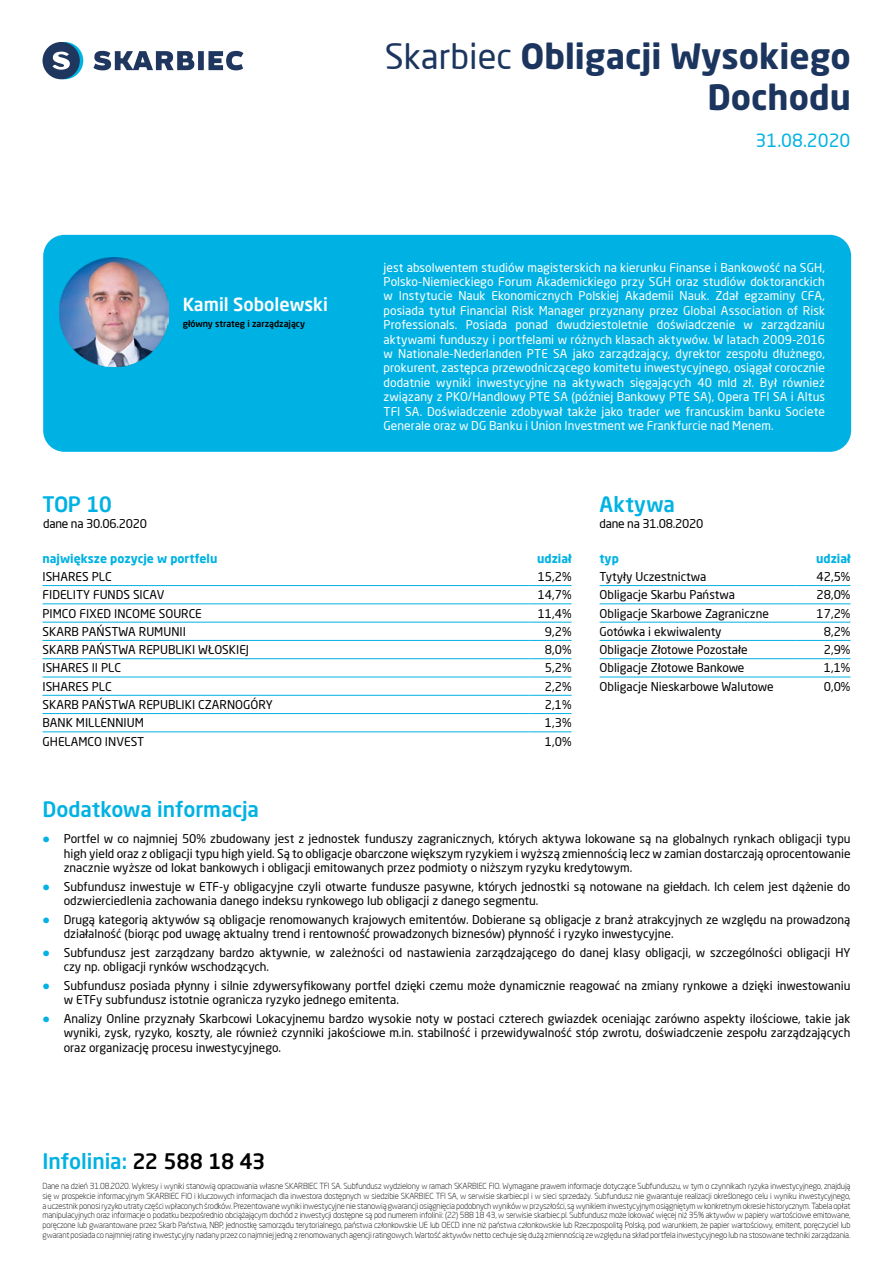
<style>
.page{position:relative;width:893px;height:1263px;background:#fff}
.page>*{position:absolute;margin:0;border:0;box-sizing:border-box;transform-origin:0 0}
.t1{font:700 34.5px/41.4px "Neo Sans Pro";color:#1c355e;text-align:right}
.t2{font:500 21px "Neo Sans Pro";letter-spacing:-.005em;color:#00b2e3}
.t3{font:500 18px "Neo Sans Pro";color:#fff}
.t4{font:18px "Neo Sans Pro";color:#00b2e3}
.t5{font:12px/14.4px "Neo Sans Pro";color:#000}
.t6{font:12px/14.4px "Neo Sans Pro";letter-spacing:.005em;color:#fff;text-align:justify}
.t7{font:700 12px "Neo Sans Pro";color:#00b2e3}
.t8{font:12px "Neo Sans Pro";letter-spacing:-.02em;color:#000}
.t9{font:500 9px "Neo Sans Pro";color:#000}
.t10{font:300 8.25px/9.9px "Neo Sans Pro";letter-spacing:-.02em;color:#000;text-align:justify}
.s1{font-weight:400}
.s2{font-size:18px;color:#00b2e3}
.s3{color:#000}
</style>
<div class="page">
<hr style="left:43px;top:585px;width:486px;height:1px;background:#00b2e3">
<hr style="left:529px;top:585px;width:43px;height:1px;background:#00b2e3">
<hr style="left:43px;top:603px;width:486px;height:1px;background:#00b2e3">
<hr style="left:529px;top:603px;width:43px;height:1px;background:#00b2e3">
<hr style="left:43px;top:622px;width:486px;height:1px;background:#00b2e3">
<hr style="left:529px;top:622px;width:43px;height:1px;background:#00b2e3">
<hr style="left:43px;top:640px;width:486px;height:1px;background:#00b2e3">
<hr style="left:529px;top:640px;width:43px;height:1px;background:#00b2e3">
<hr style="left:43px;top:658px;width:486px;height:1px;background:#00b2e3">
<hr style="left:529px;top:658px;width:43px;height:1px;background:#00b2e3">
<hr style="left:43px;top:677px;width:486px;height:1px;background:#00b2e3">
<hr style="left:529px;top:677px;width:43px;height:1px;background:#00b2e3">
<hr style="left:43px;top:695px;width:486px;height:1px;background:#00b2e3">
<hr style="left:529px;top:695px;width:43px;height:1px;background:#00b2e3">
<hr style="left:43px;top:713px;width:486px;height:1px;background:#00b2e3">
<hr style="left:529px;top:713px;width:43px;height:1px;background:#00b2e3">
<hr style="left:43px;top:731px;width:486px;height:1px;background:#00b2e3">
<hr style="left:529px;top:731px;width:43px;height:1px;background:#00b2e3">
<div style="left:43px;top:235px;width:808px;height:217px;background:#00b2e3;border-radius:21px"></div>
<img style="left:60px;top:258px;width:108px;height:108px">
<svg style="left:46px;top:42px;width:37px;height:37px"></svg>
<div style="left:43px;top:42px;width:37px;height:37px;background:#1f365e;border-radius:50%"></div>
<svg style="left:52px;top:52px;width:18px;height:18px"></svg>
<svg style="left:93px;top:51px;width:150px;height:19px"></svg>
<hr style="left:600px;top:585px;width:195px;height:1px;background:#00b2e3">
<hr style="left:795px;top:585px;width:55px;height:1px;background:#00b2e3">
<hr style="left:600px;top:603px;width:195px;height:1px;background:#00b2e3">
<hr style="left:795px;top:603px;width:55px;height:1px;background:#00b2e3">
<hr style="left:600px;top:622px;width:195px;height:1px;background:#00b2e3">
<hr style="left:795px;top:622px;width:55px;height:1px;background:#00b2e3">
<hr style="left:600px;top:640px;width:195px;height:1px;background:#00b2e3">
<hr style="left:795px;top:640px;width:55px;height:1px;background:#00b2e3">
<hr style="left:600px;top:658px;width:195px;height:1px;background:#00b2e3">
<hr style="left:795px;top:658px;width:55px;height:1px;background:#00b2e3">
<hr style="left:600px;top:677px;width:195px;height:1px;background:#00b2e3">
<hr style="left:795px;top:677px;width:55px;height:1px;background:#00b2e3">
<h3 class="t3" style="left:183px;top:293px;width:147px">Kamil Sobolewski</h3>
<p class="t9" style="left:183px;top:318px;width:124px">główny strateg i zarządzający</p>
<h1 class="t1" style="left:385px;top:34px;width:468px"><span class="s1">Skarbiec</span> Obligacji Wysokiego<br>Dochodu</h1>
<h3 class="t4" style="left:756px;top:130px;width:96px">31.08.2020</h3>
<p class="t6" style="left:384px;top:260px;width:443px">jest absolwentem studiów magisterskich na kierunku Finanse i Bankowość na SGH, Polsko-Niemieckiego Forum Akademickiego przy SGH oraz studiów doktoranckich w Instytucie Nauk Ekonomicznych Polskiej Akademii Nauk. Zdał egzaminy CFA, posiada tytuł Financial Risk Manager przyznany przez Global Association of Risk Professionals. Posiada ponad dwudziestoletnie doświadczenie w zarządzaniu aktywami funduszy i portfelami w różnych klasach aktywów. W latach 2009-2016 w Nationale-Nederlanden PTE SA jako zarządzający, dyrektor zespołu dłużnego, prokurent, zastępca przewodniczącego komitetu inwestycyjnego, osiągał corocznie dodatnie wyniki inwestycyjne na aktywach sięgających 40 mld zł. Był również związany z PKO/Handlowy PTE SA (później Bankowy PTE SA), Opera TFI SA i Altus TFI SA. Doświadczenie zdobywał także jako trader we francuskim banku Societe Generale oraz w DG Banku i Union Investment we Frankfurcie nad Menem.</p>
<h2 class="t2" style="left:43px;top:491px;width:71px">TOP 10</h2>
<p class="t8" style="left:43px;top:517px;width:105px">dane na 30.06.2020</p>
<p class="t7" style="left:43px;top:551px;width:176px">największe pozycje w portfelu</p>
<p class="t5" style="left:43px;top:569px;width:71px">ISHARES PLC</p>
<p class="t7" style="left:537px;top:551px;width:36px">udział</p>
<p class="t5" style="left:538px;top:569px;width:35px">15,2%</p>
<p class="t5" style="left:43px;top:587px;width:124px">FIDELITY FUNDS SICAV</p>
<p class="t5" style="left:538px;top:587px;width:35px">14,7%</p>
<p class="t5" style="left:43px;top:606px;width:161px">PIMCO FIXED INCOME SOURCE</p>
<p class="t5" style="left:538px;top:606px;width:35px">11,4%</p>
<p class="t5" style="left:43px;top:624px;width:145px">SKARB PAŃSTWA RUMUNII</p>
<p class="t5" style="left:545px;top:624px;width:28px">9,2%</p>
<p class="t5" style="left:43px;top:642px;width:208px">SKARB PAŃSTWA REPUBLIKI WŁOSKIEJ</p>
<p class="t5" style="left:545px;top:642px;width:28px">8,0%</p>
<p class="t5" style="left:43px;top:661px;width:80px">ISHARES II PLC</p>
<p class="t5" style="left:545px;top:661px;width:28px">5,2%</p>
<p class="t5" style="left:43px;top:679px;width:71px">ISHARES PLC</p>
<p class="t5" style="left:545px;top:679px;width:28px">2,2%</p>
<p class="t5" style="left:43px;top:697px;width:232px">SKARB PAŃSTWA REPUBLIKI CZARNOGÓRY</p>
<p class="t5" style="left:545px;top:697px;width:28px">2,1%</p>
<p class="t5" style="left:43px;top:715px;width:103px">BANK MILLENNIUM</p>
<p class="t5" style="left:545px;top:715px;width:28px">1,3%</p>
<p class="t5" style="left:43px;top:734px;width:103px">GHELAMCO INVEST</p>
<p class="t5" style="left:545px;top:734px;width:28px">1,0%</p>
<h2 class="t2" style="left:43px;top:796px;width:218px">Dodatkowa informacja</h2>
<h2 class="t2" style="left:600px;top:491px;width:77px">Aktywa</h2>
<p class="t8" style="left:600px;top:517px;width:105px">dane na 31.08.2020</p>
<p class="t7" style="left:600px;top:551px;width:21px">typ</p>
<p class="t7" style="left:816px;top:551px;width:36px">udział</p>
<p class="t5" style="left:600px;top:569px;width:108px">Tytyły Uczestnictwa</p>
<p class="t5" style="left:817px;top:569px;width:35px">42,5%</p>
<p class="t5" style="left:600px;top:587px;width:137px">Obligacje Skarbu Państwa</p>
<p class="t5" style="left:817px;top:587px;width:35px">28,0%</p>
<p class="t5" style="left:600px;top:606px;width:171px">Obligacje Skarbowe Zagraniczne</p>
<p class="t5" style="left:817px;top:606px;width:35px">17,2%</p>
<p class="t5" style="left:600px;top:624px;width:124px">Gotówka i ekwiwalenty</p>
<p class="t5" style="left:824px;top:624px;width:28px">8,2%</p>
<p class="t5" style="left:600px;top:642px;width:150px">Obligacje Złotowe Pozostałe</p>
<p class="t5" style="left:824px;top:642px;width:28px">2,9%</p>
<p class="t5" style="left:600px;top:661px;width:146px">Obligacje Złotowe Bankowe</p>
<p class="t5" style="left:824px;top:661px;width:28px">1,1%</p>
<p class="t5" style="left:600px;top:679px;width:176px">Obligacje Nieskarbowe Walutowe</p>
<p class="t5" style="left:824px;top:679px;width:28px">0,0%</p>
<p class="t5" style="left:64px;top:831px;width:788px;text-align:justify;text-indent:-21px"><span class="s2">•</span> Portfel w co najmniej 50% zbudowany jest z jednostek funduszy zagranicznych, których aktywa lokowane są na globalnych rynkach obligacji typu high yield oraz z obligacji typu high yield. Są to obligacje obarczone większym ryzykiem i wyższą zmiennością lecz w zamian dostarczają oprocentowanie znacznie wyższe od lokat bankowych i obligacji emitowanych przez podmioty o niższym ryzyku kredytowym.</p>
<p class="t5" style="left:64px;top:879px;width:788px;text-indent:-21px"><span class="s2">•</span> Subfundusz inwestuje w ETF-y obligacyjne czyli otwarte fundusze pasywne, których jednostki są notowane na giełdach. Ich celem jest dążenie do odzwierciedlenia zachowania danego indeksu rynkowego lub obligacji z danego segmentu.</p>
<p class="t5" style="left:64px;top:912px;width:788px;text-indent:-21px"><span class="s2">•</span> Drugą kategorią aktywów są obligacje renomowanych krajowych emitentów. Dobierane są obligacje z branż atrakcyjnych ze względu na prowadzoną działalność (biorąc pod uwagę aktualny trend i rentowność prowadzonych biznesów) płynność i ryzyko inwestycyjne.</p>
<p class="t5" style="left:64px;top:945px;width:788px;text-indent:-21px"><span class="s2">•</span> Subfundusz jest zarządzany bardzo aktywnie, w zależności od nastawienia zarządzającego do danej klasy obligacji, w szczególności obligacji HY czy np. obligacji rynków wschodzących.</p>
<p class="t5" style="left:64px;top:978px;width:788px;text-indent:-21px"><span class="s2">•</span> Subfundusz posiada płynny i silnie zdywersyfikowany portfel dzięki czemu może dynamicznie reagować na zmiany rynkowe a dzięki inwestowaniu w ETFy subfundusz istotnie ogranicza ryzyko jednego emitenta.</p>
<p class="t5" style="left:64px;top:1011px;width:788px;text-align:justify;text-indent:-21px"><span class="s2">•</span> Analizy Online przyznały Skarbcowi Lokacyjnemu bardzo wysokie noty w postaci czterech gwiazdek oceniając zarówno aspekty ilościowe, takie jak wyniki, zysk, ryzyko, koszty, ale również czynniki jakościowe m.in. stabilność i przewidywalność stóp zwrotu, doświadczenie zespołu zarządzających oraz organizację procesu inwestycyjnego.</p>
<h2 class="t2" style="left:43px;top:1148px;width:224px">Infolinia: <span class="s3">22 588 18 43</span></h2>
<p class="t10" style="left:43px;top:1180px;width:809px">Dane na dzień 31.08.2020. Wykresy i wyniki stanowią opracowania własne SKARBIEC TFI SA. Subfundusz wydzielony w ramach SKARBIEC FIO. Wymagane prawem informacje dotyczące Subfunduszu, w tym o czynnikach ryzyka inwestycyjnego, znajdują się w prospekcie informacyjnym SKARBIEC FIO i kluczowych informacjach dla inwestora dostępnych w siedzibie SKARBIEC TFI SA, w serwisie skarbiec.pl i w sieci sprzedaży. Subfundusz nie gwarantuje realizacji określonego celu i wyniku inwestycyjnego, a uczestnik ponosi ryzyko utraty części wpłaconych środków. Prezentowane wyniki inwestycyjne nie stanowią gwarancji osiągnięcia podobnych wyników w przyszłości, są wynikiem inwestycyjnym osiągniętym w konkretnym okresie historycznym. Tabela opłat manipulacyjnych oraz informacje o podatku bezpośrednio obciążającym dochód z inwestycji dostępne są pod numerem infolinii: (22) 588 18 43, w serwisie skarbiec.pl. Subfundusz może lokować więcej niż 35% aktywów w papiery wartościowe emitowane, poręczone lub gwarantowane przez Skarb Państwa, NBP, jednostkę samorządu terytorialnego, państwa członkowskie UE lub OECD inne niż państwa członkowskie lub Rzeczpospolitą Polską, pod warunkiem, że papier wartościowy, emitent, poręczyciel lub gwarant posiada co najmniej rating inwestycyjny nadany przez co najmniej jedną z renomowanych agencji ratingowych. Wartość aktywów netto cechuje się dużą zmiennością ze względu na skład portfela inwestycyjnego lub na stosowane techniki zarządzania.</p>
</div>
